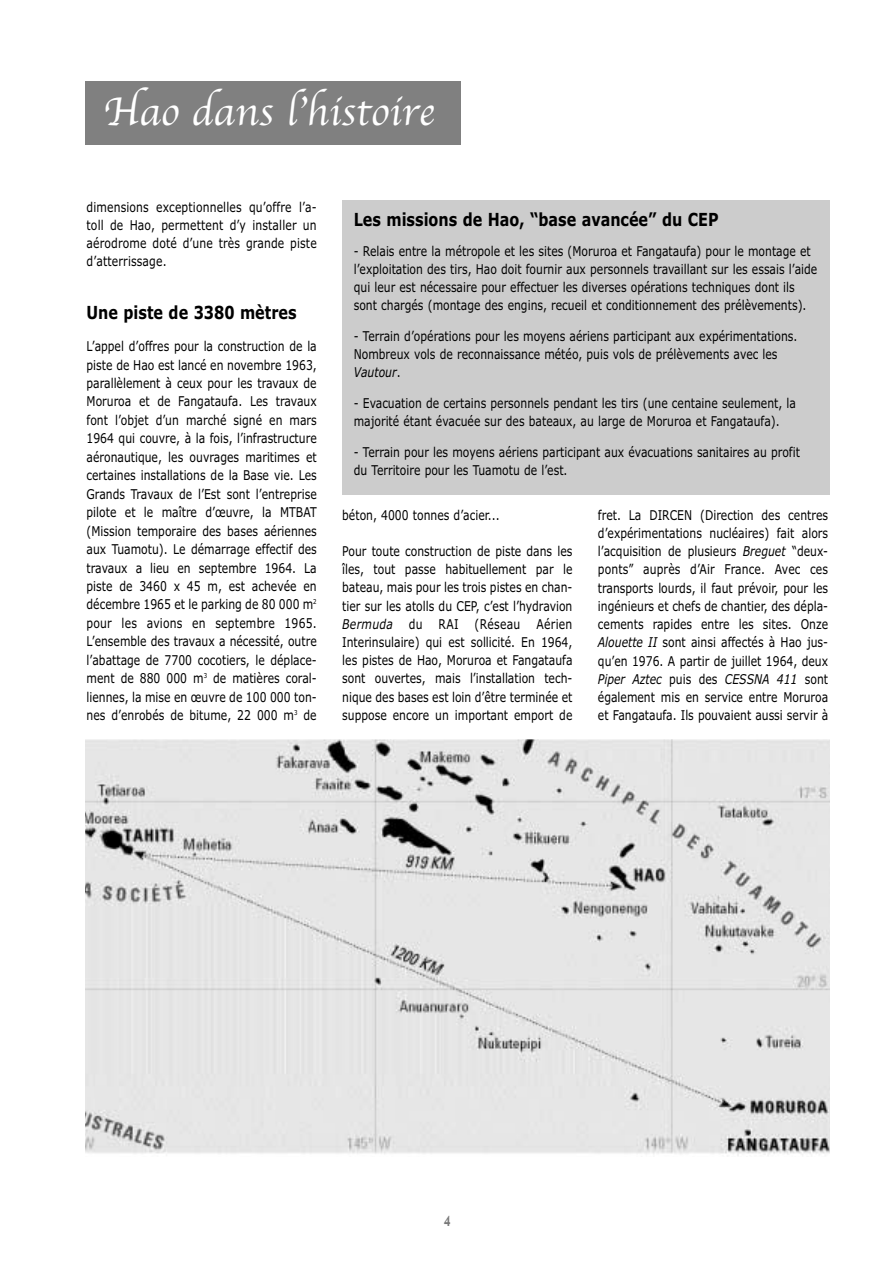
<style>
.page{position:relative;width:893px;height:1263px;background:#fff}
.page>*{position:absolute;margin:0;border:0;box-sizing:border-box;transform-origin:0 0}
.t1{font:42px "Apple Chancery";color:#fff}
.t2{font:700 18px "Verdana";color:#000;scale:.8 1}
.t3{font:13.5px/18.5px "Verdana";color:#000;text-align:justify;scale:.8 1}
.t4{font:13.5px "Gadget";color:#777;scale:.8 1}
.s1{font-style:italic}
</style>
<div class="page">
<img style="left:85px;top:740px;width:744px;height:416px">
<div style="left:342px;top:200px;width:487px;height:294px;background:#ccc"></div>
<div style="left:85px;top:81px;width:375px;height:64px;background:#808080"></div>
<h1 class="t1" style="left:104px;top:89px;width:332px">Hao dans l’histoire</h1>
<p class="t3" style="left:87px;top:199px;width:289px">dimensions exceptionnelles qu’offre l’a&shy;toll de Hao, permettent d’y installer un aérodrome doté d’une très grande piste d’atterrissage.</p>
<h2 class="t2" style="left:87px;top:305px;width:264px">Une piste de 3380 mètres</h2>
<p class="t3" style="left:87px;top:338px;width:289px">L’appel d’offres pour la construction de la piste de Hao est lancé en novembre 1963, parallèlement à ceux pour les travaux de Moruroa et de Fangataufa. Les travaux font l’objet d’un marché signé en mars 1964 qui couvre, à la fois, l’infrastructure aéronautique, les ouvrages maritimes et certaines installations de la Base vie. Les Grands Travaux de l’Est sont l’entreprise pilote et le maître d’œuvre, la MTBAT (Mission temporaire des bases aériennes aux Tuamotu). Le démarrage effectif des travaux a lieu en septembre 1964. La piste de 3460 x 45 m, est achevée en décembre 1965 et le parking de 80 000 m<sup>2 </sup>pour les avions en septembre 1965.<br>L’ensemble des travaux a nécessité, outre l’abattage de 7700 cocotiers, le déplace&shy;ment de 880 000 m<sup>3</sup> de matières coral&shy;liennes, la mise en œuvre de 100 000 ton&shy;nes d’enrobés de bitume, 22 000 m<sup>3</sup> de</p>
<h2 class="t2" style="left:354px;top:212px;width:457px">Les missions de Hao, “base avancée” du CEP</h2>
<p class="t3" style="left:354px;top:244px;width:581px;line-height:18px;text-align:left">- Relais entre la métropole et les sites (Moruroa et Fangataufa) pour le montage et l’exploitation des tirs, Hao doit fournir aux personnels travaillant sur les essais l’aide qui leur est nécessaire pour effectuer les diverses opérations techniques dont ils sont chargés (montage des engins, recueil et conditionnement des prélèvements).</p>
<p class="t3" style="left:354px;top:328px;width:556px;line-height:18px;text-align:left">- Terrain d’opérations pour les moyens aériens participant aux expérimentations.<br>Nombreux vols de reconnaissance météo, puis vols de prélèvements avec les<br><span class="s1">Vautour</span>.</p>
<p class="t3" style="left:354px;top:395px;width:554px;line-height:18px">- Evacuation de certains personnels pendant les tirs (une centaine seulement, la majorité étant évacuée sur des bateaux, au large de Moruroa et Fangataufa).</p>
<p class="t3" style="left:354px;top:444px;width:559px;line-height:18px">- Terrain pour les moyens aériens participant aux évacuations sanitaires au profit du Territoire pour les Tuamotu de l’est.</p>
<p class="t3" style="left:342px;top:507px;width:198px">béton, 4000 tonnes d’acier...</p>
<p class="t3" style="left:342px;top:543px;width:289px">Pour toute construction de piste dans les îles, tout passe habituellement par le bateau, mais pour les trois pistes en chan&shy;tier sur les atolls du CEP, c’est l’hydravion <span class="s1">Bermuda</span> du RAI (Réseau Aérien Interinsulaire) qui est sollicité. En 1964, les pistes de Hao, Moruroa et Fangataufa sont ouvertes, mais l’installation tech&shy;nique des bases est loin d’être terminée et suppose encore un important emport de</p>
<p class="t3" style="left:598px;top:507px;width:289px">fret. La DIRCEN (Direction des centres d’expérimentations nucléaires) fait alors l’acquisition de plusieurs <span class="s1">Breguet</span> “deux&shy;ponts” auprès d’Air France. Avec ces transports lourds, il faut prévoir, pour les ingénieurs et chefs de chantier, des dépla&shy;cements rapides entre les sites. Onze <span class="s1">Alouette II</span> sont ainsi affectés à Hao jus&shy;qu’en 1976. A partir de juillet 1964, deux <span class="s1">Piper Aztec</span> puis des <span class="s1">CESSNA 411</span> sont également mis en service entre Moruroa et Fangataufa. Ils pouvaient aussi servir à</p>
<p class="t4" style="left:444px;top:1216px;width:10px">4</p>
</div>
